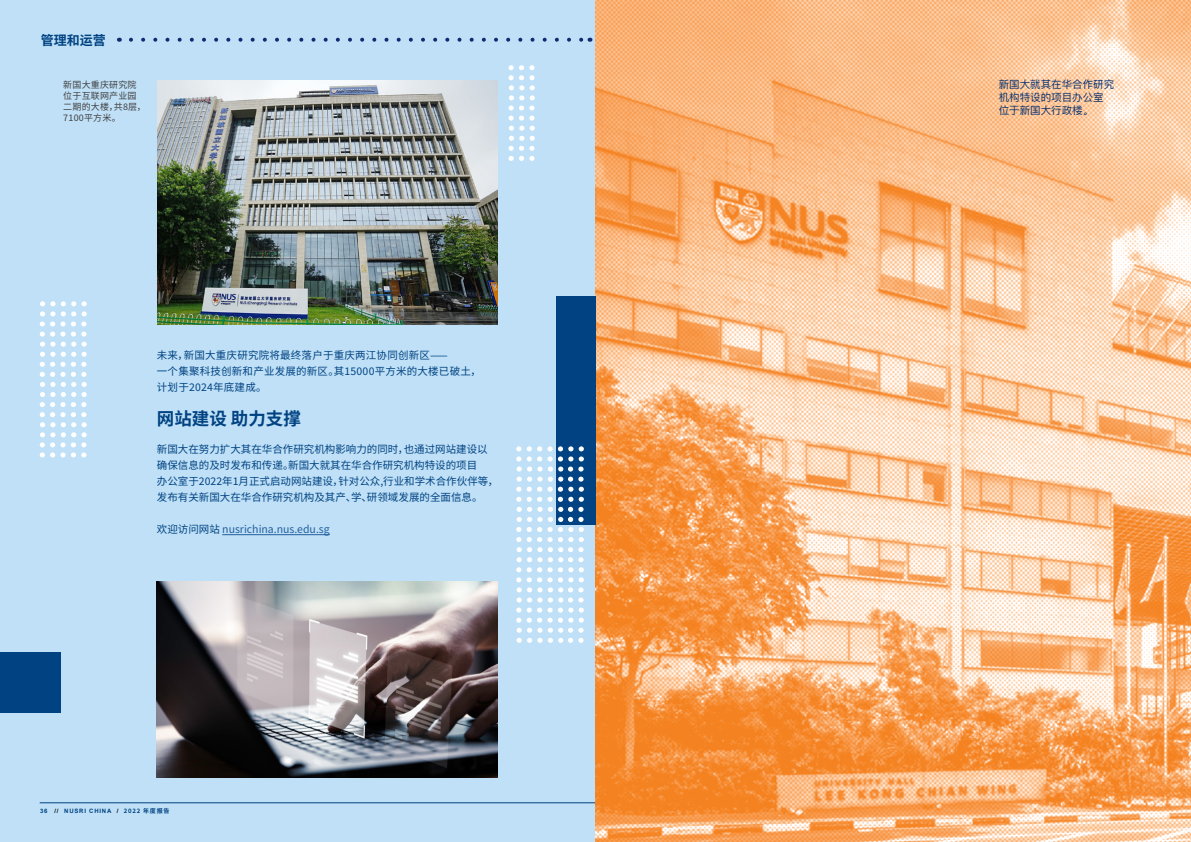
<style>
.page{position:relative;width:1191px;height:842px;background:#fff}
.page>*{position:absolute;margin:0;border:0;box-sizing:border-box;transform-origin:0 0}
.t1{font:700 17.5px "Source Han Sans CN";color:#004282}
.t2{font:700 13px "Source Han Sans CN";color:#004282}
.t3{font:10.5px/16px "Source Han Sans CN";color:#004282}
.t4{font:10.5px/16px "Source Han Sans CN";letter-spacing:.02em;color:#004282}
.t5{font:10.5px/12.6px "Ping Fang SC";color:#042e6d}
.t6{font:10.5px "Source Han Sans CN";color:#215e9e}
.t7{font:9px/11px "Source Han Sans CN";letter-spacing:.02em;color:#414042}
.t8{font:700 6px "Arial";letter-spacing:.13em;color:#004282}
.s1{color:#042f6e}
.s2{color:#004282}
.s3{color:#000}
.s4{font-family:"Source Han Sans CN"}
</style>
<div class="page">
<div style="left:0;top:0;width:595px;height:842px;background:#bfe0f6"></div>
<hr style="left:40px;top:802px;width:555px;height:1px;background:#004282">
<svg style="left:131px;top:38px;width:452px;height:4px"></svg>
<img style="left:595px;top:0;width:596px;height:842px">
<hr style="left:222px;top:534px;width:108px;height:1px;background:#215e9e">
<div style="left:556px;top:297px;width:39px;height:228px;background:#004282"></div>
<div style="left:0;top:652px;width:60px;height:61px;background:#004282"></div>
<img style="left:157px;top:581px;width:340px;height:197px">
<svg style="left:516px;top:608px;width:68px;height:35px"></svg>
<svg style="left:516px;top:446px;width:68px;height:156px"></svg>
<svg style="left:508px;top:65px;width:27px;height:96px"></svg>
<svg style="left:40px;top:301px;width:47px;height:25px"></svg>
<svg style="left:40px;top:332px;width:47px;height:125px"></svg>
<img style="left:157px;top:81px;width:340px;height:244px">
<p class="t2" style="left:41px;top:33px;width:66px">管理和运营</p>
<p class="t7" style="left:63px;top:79px;width:84px">新国大重庆研究院位于互联网产业园二期的大楼，共8层，<br>7100平方米。</p>
<p class="t5" style="left:998px;top:78px;width:117px">新国大就其在华合作研究机构<span class="s1">特设</span>的项目办公室位于新国大行政楼。</p>
<p class="t4" style="left:157px;top:347px;width:325px">未来，新国大重庆研究院将最终落户于重庆两江协同创新区——<br>一个集聚科技创新和产业发展的新区。其15000平方米的大楼已破土，计划于2024年底建成。</p>
<h1 class="t1" style="left:157px;top:409px;width:145px">网站建设 助力支撑</h1>
<p class="t3" style="left:157px;top:441px;width:343px">新国大在努力扩大其在华合作研究机构影响力的同时，也通过网站建设以确保信息的及时发布和传递。新国大就其在华合作研究机构特设的项目<br>办公室于2022年1月正式启动网站建设，针对公众,行业和学术合作伙伴等，发布有关新国大在华合作研究机构及其产、学、研领域发展的全面信息。</p>
<p class="t6" style="left:157px;top:523px;width:174px"><span class="s2">欢迎访问网站</span> nusrichina.nus.edu.sg</p>
<p class="t8" style="left:54px;top:806px;width:117px"><span class="s3">//</span> NUSRI CHINA <span class="s3">/</span> <span class="s4">2022 年度报告</span></p>
<p class="t8" style="left:40px;top:806px;width:9px">36</p>
</div>
